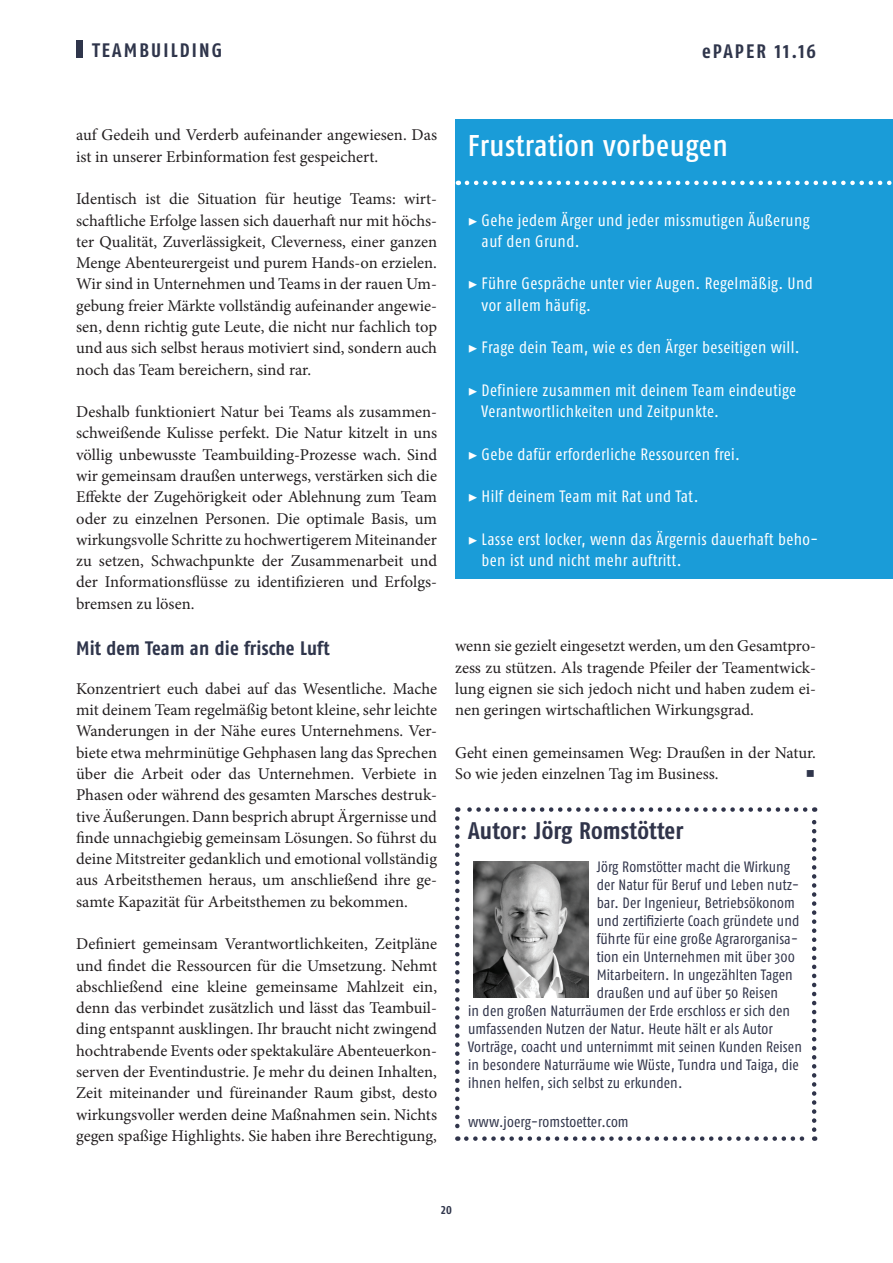
<style>
.page{position:relative;width:893px;height:1263px;background:#fff}
.page>*{position:absolute;margin:0;border:0;box-sizing:border-box;transform-origin:0 0}
.t1{font:500 condensed 30px "Fago OT";letter-spacing:.015em;color:#fff}
.t2{font:700 condensed 24px "Fago OT";letter-spacing:.01em;color:#30344a}
.t3{font:700 condensed 19.5px "Fago OT";letter-spacing:.02em;color:#2f354b}
.t4{font:700 condensed 19.5px "Fago OT";letter-spacing:.11em;color:#2f354b}
.t5{font:700 condensed 19.5px "Fago OT";letter-spacing:.105em;color:#2f354b}
.t6{font:16.5px/21.3px "Minion Pro";color:#231f20;text-align:justify}
.t7{font:condensed 16.5px/21.3px "Fago OT";letter-spacing:.025em;color:#fff}
.t8{font:condensed 15px "Fago OT";letter-spacing:.01em;color:#30344a}
.t9{font:700 condensed 12px "Fago OT";color:#2f354b}
.s1{font-family:"Minion Pro";font-stretch:normal}
</style>
<div class="page">
<div style="left:77px;top:41px;width:6px;height:17px;background:#2f354b"></div>
<svg style="left:455px;top:818px;width:5px;height:323px"></svg>
<svg style="left:466px;top:1136px;width:349px;height:5px"></svg>
<svg style="left:812px;top:807px;width:4px;height:323px"></svg>
<svg style="left:457px;top:807px;width:348px;height:5px"></svg>
<img style="left:473px;top:861px;width:115px;height:136px">
<div style="left:455px;top:119px;width:437px;height:460px;background:#1a9cd8"></div>
<svg style="left:467px;top:181px;width:426px;height:4px"></svg>
<p class="t4" style="left:92px;top:39px;width:131px">TEAMBUILDING</p>
<p class="t5" style="left:702px;top:40px;width:115px">ePAPER 11.16</p>
<p class="t6" style="left:76px;top:125px;width:362px">auf Gedeih und Verderb aufeinander angewiesen. Das ist in unserer Erbinformation fest gespeichert.</p>
<p class="t6" style="left:76px;top:188px;width:362px">Identisch ist die Situation für heutige Teams: wirt&shy;schaftliche Erfolge lassen sich dauerhaft nur mit höchs&shy;ter Qualität, Zuverlässigkeit, Cleverness, einer ganzen Menge Abenteurergeist und purem Hands-on erzielen.<br>Wir sind in Unternehmen und Teams in der rauen Um&shy;gebung freier Märkte vollständig aufeinander angewie&shy;sen, denn richtig gute Leute, die nicht nur fachlich top und aus sich selbst heraus motiviert sind, sondern auch noch das Team bereichern, sind rar.</p>
<p class="t6" style="left:76px;top:401px;width:362px">Deshalb funktioniert Natur bei Teams als zusammen&shy;schweißende Kulisse perfekt. Die Natur kitzelt in uns völlig unbewusste Teambuilding-Prozesse wach. Sind wir gemeinsam draußen unterwegs, verstärken sich die Effekte der Zugehörigkeit oder Ablehnung zum Team oder zu einzelnen Personen. Die optimale Basis, um wirkungsvolle Schritte zu hochwertigerem Miteinander zu setzen, Schwachpunkte der Zusammenarbeit und der Informationsflüsse zu identifizieren und Erfolgs&shy;bremsen zu lösen.</p>
<p class="t3" style="left:76px;top:637px;width:255px">Mit dem Team an die frische Luft</p>
<p class="t6" style="left:76px;top:678px;width:362px">Konzentriert euch dabei auf das Wesentliche. Mache mit deinem Team regelmäßig betont kleine, sehr leichte Wanderungen in der Nähe eures Unternehmens. Ver&shy;biete etwa mehrminütige Gehphasen lang das Sprechen über die Arbeit oder das Unternehmen. Verbiete in Phasen oder während des gesamten Marsches destruk&shy;tive Äußerungen. Dann besprich abrupt Ärgernisse und finde unnachgiebig gemeinsam Lösungen. So führst du deine Mitstreiter gedanklich und emotional vollständig aus Arbeitsthemen heraus, um anschließend ihre ge&shy;samte Kapazität für Arbeitsthemen zu bekommen.</p>
<p class="t6" style="left:76px;top:933px;width:362px">Definiert gemeinsam Verantwortlichkeiten, Zeitpläne und findet die Ressourcen für die Umsetzung. Nehmt abschließend eine kleine gemeinsame Mahlzeit ein, denn das verbindet zusätzlich und lässt das Teambuil&shy;ding entspannt ausklingen. Ihr braucht nicht zwingend hochtrabende Events oder spektakuläre Abenteuerkon&shy;serven der Eventindustrie. Je mehr du deinen Inhalten, Zeit miteinander und füreinander Raum gibst, desto wirkungsvoller werden deine Maßnahmen sein. Nichts gegen spaßige Highlights. Sie haben ihre Berechtigung,</p>
<h1 class="t1" style="left:468px;top:127px;width:262px">Frustration vorbeugen</h1>
<p class="t7" style="left:482px;top:209px;width:330px;text-indent:-14px"><span class="s1">▶</span> Gehe jedem Ärger und jeder missmutigen Äußerung auf den Grund.</p>
<p class="t7" style="left:482px;top:273px;width:333px;text-indent:-14px"><span class="s1">▶</span> Führe Gespräche unter vier Augen. Regelmäßig. Und vor allem häufig.</p>
<p class="t7" style="left:468px;top:337px;width:333px"><span class="s1">▶</span> Frage dein Team, wie es den Ärger beseitigen will.</p>
<p class="t7" style="left:482px;top:379px;width:316px;text-indent:-14px"><span class="s1">▶</span> Definiere zusammen mit deinem Team eindeutige<br>Verantwortlichkeiten und Zeitpunkte.</p>
<p class="t7" style="left:468px;top:443px;width:274px"><span class="s1">▶</span> Gebe dafür erforderliche Ressourcen frei.</p>
<p class="t7" style="left:468px;top:486px;width:232px"><span class="s1">▶</span> Hilf deinem Team mit Rat und Tat.</p>
<p class="t7" style="left:482px;top:528px;width:338px;text-indent:-14px"><span class="s1">▶</span> Lasse erst locker, wenn das Ärgernis dauerhaft beho&shy;ben ist und nicht mehr auftritt.</p>
<p class="t6" style="left:455px;top:635px;width:362px">wenn sie gezielt eingesetzt werden, um den Gesamtpro&shy;zess zu stützen. Als tragende Pfeiler der Teamentwick&shy;lung eignen sie sich jedoch nicht und haben zudem ei&shy;nen geringen wirtschaftlichen Wirkungsgrad.</p>
<p class="t6" style="left:455px;top:742px;width:362px">Geht einen gemeinsamen Weg: Draußen in der Natur.<br>So wie jeden einzelnen Tag im Business.</p>
<h2 class="t2" style="left:468px;top:816px;width:217px">Autor: Jörg Romstötter</h2>
<p class="t8" style="left:597px;top:858px;width:195px">Jörg Romstötter macht die Wirkung</p>
<p class="t8" style="left:597px;top:876px;width:204px">der Natur für Beruf und Leben nutz-</p>
<p class="t8" style="left:597px;top:894px;width:200px">bar. Der Ingenieur, Betriebsökonom</p>
<p class="t8" style="left:597px;top:912px;width:204px">und zertifizierte Coach gründete und</p>
<p class="t8" style="left:597px;top:930px;width:203px">führte für eine große Agrarorganisa-</p>
<p class="t8" style="left:597px;top:948px;width:200px">tion ein Unternehmen mit über 300</p>
<p class="t8" style="left:597px;top:966px;width:198px">Mitarbeitern. In ungezählten Tagen</p>
<p class="t8" style="left:597px;top:984px;width:183px">draußen und auf über 50 Reisen</p>
<p class="t8" style="left:468px;top:1002px;width:324px">in den großen Naturräumen der Erde erschloss er sich den</p>
<p class="t8" style="left:468px;top:1020px;width:306px">umfassenden Nutzen der Natur. Heute hält er als Autor</p>
<p class="t8" style="left:468px;top:1038px;width:335px">Vorträge, coacht und unternimmt mit seinen Kunden Reisen</p>
<p class="t8" style="left:468px;top:1056px;width:332px">in besondere Naturräume wie Wüste, Tundra und Taiga, die</p>
<p class="t8" style="left:468px;top:1074px;width:216px">ihnen helfen, sich selbst zu erkunden.</p>
<p class="t8" style="left:468px;top:1113px;width:162px">www.joerg-romstoetter.com</p>
<p class="t9" style="left:441px;top:1203px;width:12px">20</p>
</div>
